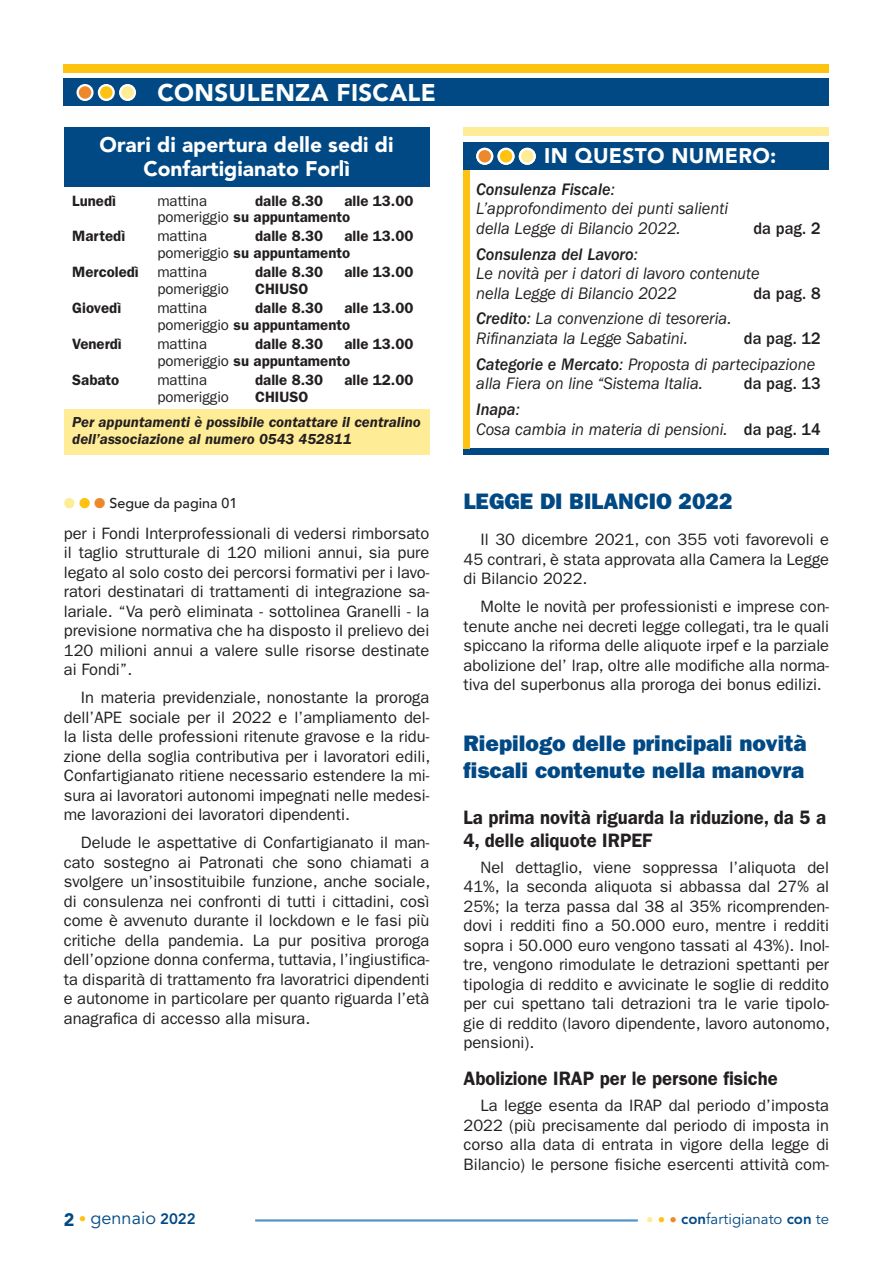
<style>
.page{position:relative;width:893px;height:1263px;background:#fff}
.page>*{position:absolute;margin:0;border:0;box-sizing:border-box;transform-origin:0 0}
.t1{font:900 24px "Avenir LT Std";letter-spacing:.015em;color:#fff}
.t2{font:22.5px/27px "ITC Franklin Gothic Std Hvy";color:#014984}
.t3{font:900 21px/24px "Avenir LT Std";color:#fff;text-align:center}
.t4{font:600 19.5px/22.5px "ITC Franklin Gothic Std";color:#231f20;scale:.95 1}
.t5{font:18px "Avenir LT Std";color:#014984}
.t6{font:italic 17.25px/19.5px "ITC Franklin Gothic Std";color:#231f20;scale:.95 1}
.t7{font:17.25px "ITC Franklin Gothic Std Med It";color:#231f20;scale:.95 1}
.t8{font:500 17.25px "ITC Franklin Gothic Std";color:#231f20;scale:.95 1}
.t9{font:16.5px/19.5px "ITC Franklin Gothic Std";color:#231f20;text-align:justify}
.t10{font:600 15px/16.8px "ITC Franklin Gothic Std";color:#231f20}
.t11{font:italic 600 15px/16.8px "ITC Franklin Gothic Std";color:#231f20}
.t12{font:15px "ITC Franklin Gothic Std";color:#231f20}
.t13{font:15px "Avenir LT Std";color:#014984}
.t14{font:500 14.25px "Avenir";color:#231f20}
.s1{font-weight:400}
.s2{color:#ffec96}
.s3{color:#fec210}
.s4{color:#ec892d}
.s5{font-family:"ITC Franklin Gothic Std";font-style:italic}
.s6{font-family:"ITC Franklin Gothic Std Med It";font-style:normal}
.s7{font-weight:500;font-style:normal}
.s8{font-weight:900}
.s9{font-size:15px;color:#fec210}
.s10{font-weight:800;font-size:15px}
.s11{font-weight:800}
</style>
<div class="page">
<div style="left:64px;top:79px;width:765px;height:27px;background:#014984"></div>
<svg style="left:78px;top:85px;width:14px;height:15px"></svg>
<div style="left:77px;top:84px;width:17px;height:17px;border:2px solid #fff;border-radius:50%"></div>
<svg style="left:99px;top:85px;width:15px;height:15px"></svg>
<div style="left:98px;top:84px;width:17px;height:17px;border:2px solid #fff;border-radius:50%"></div>
<div style="left:120px;top:85px;width:15px;height:15px;background:#ffec96;border-radius:50%"></div>
<div style="left:119px;top:84px;width:17px;height:17px;border:2px solid #fff;border-radius:50%"></div>
<hr style="left:255px;top:1219px;width:383px;height:2px;background:#5496c8">
<div style="left:64px;top:64px;width:765px;height:8px;background:#fec210"></div>
<div style="left:463px;top:449px;width:366px;height:6px;background:#014984"></div>
<div style="left:463px;top:128px;width:366px;height:8px;background:#ffec96"></div>
<div style="left:463px;top:142px;width:366px;height:28px;background:#014984"></div>
<div style="left:463px;top:170px;width:7px;height:279px;background:#fec210"></div>
<div style="left:64px;top:409px;width:365px;height:46px;background:#ffec96"></div>
<div style="left:64px;top:128px;width:365px;height:59px;background:#014984"></div>
<svg style="left:477px;top:149px;width:15px;height:15px"></svg>
<div style="left:476px;top:148px;width:17px;height:17px;border:2px solid #fff;border-radius:50%"></div>
<svg style="left:499px;top:149px;width:14px;height:15px"></svg>
<div style="left:497px;top:148px;width:17px;height:17px;border:2px solid #fff;border-radius:50%"></div>
<div style="left:520px;top:149px;width:15px;height:15px;background:#ffec96;border-radius:50%"></div>
<div style="left:519px;top:148px;width:17px;height:17px;border:2px solid #fff;border-radius:50%"></div>
<h1 class="t1" style="left:157px;top:78px;width:280px">CONSULENZA FISCALE</h1>
<p class="t3" style="left:100px;top:133px;width:296px">Orari di apertura delle sedi di<br>Confartigianato Forlì</p>
<p class="t10" style="left:72px;top:192px;width:45px">Lunedì</p>
<p class="t12" style="left:157px;top:192px;width:51px">mattina</p>
<p class="t10" style="left:255px;top:192px;width:70px">dalle 8.30</p>
<p class="t10" style="left:157px;top:192px;width:258px;text-indent:187px">alle 13.00 <span class="s1">pomeriggio</span> su appuntamento</p>
<p class="t10" style="left:72px;top:228px;width:54px">Martedì</p>
<p class="t12" style="left:157px;top:228px;width:51px">mattina</p>
<p class="t10" style="left:255px;top:228px;width:70px">dalle 8.30</p>
<p class="t10" style="left:157px;top:228px;width:258px;text-indent:187px">alle 13.00 <span class="s1">pomeriggio</span> su appuntamento</p>
<p class="t10" style="left:72px;top:264px;width:136px">Mercoledì <span class="s1">mattina</span></p>
<p class="t10" style="left:255px;top:264px;width:70px">dalle 8.30</p>
<p class="t10" style="left:344px;top:264px;width:71px">alle 13.00</p>
<p class="t12" style="left:157px;top:280px;width:73px">pomeriggio</p>
<p class="t10" style="left:255px;top:281px;width:55px">CHIUSO</p>
<p class="t10" style="left:72px;top:300px;width:50px">Giovedì</p>
<p class="t12" style="left:157px;top:300px;width:51px">mattina</p>
<p class="t10" style="left:255px;top:300px;width:70px">dalle 8.30</p>
<p class="t10" style="left:157px;top:300px;width:258px;text-indent:187px">alle 13.00 <span class="s1">pomeriggio</span> su appuntamento</p>
<p class="t10" style="left:72px;top:336px;width:51px">Venerdì</p>
<p class="t12" style="left:157px;top:335px;width:51px">mattina</p>
<p class="t10" style="left:255px;top:336px;width:70px">dalle 8.30</p>
<p class="t10" style="left:157px;top:336px;width:258px;text-indent:187px">alle 13.00 <span class="s1">pomeriggio</span> su appuntamento</p>
<p class="t10" style="left:72px;top:371px;width:49px">Sabato</p>
<p class="t12" style="left:157px;top:371px;width:51px">mattina</p>
<p class="t10" style="left:255px;top:371px;width:70px">dalle 8.30</p>
<p class="t10" style="left:344px;top:371px;width:71px">alle 12.00</p>
<p class="t12" style="left:157px;top:388px;width:73px">pomeriggio</p>
<p class="t10" style="left:255px;top:388px;width:55px">CHIUSO</p>
<p class="t11" style="left:72px;top:414px;width:350px">Per appuntamenti è possibile contattare il centralino dell’associazione al numero 0543 452811</p>
<p class="t14" style="left:64px;top:490px;width:175px"><span class="s2">●</span> <span class="s3">●</span> <span class="s4">●</span> Segue da pagina 01</p>
<p class="t9" style="left:64px;top:523px;width:367px">per i Fondi Interprofessionali di vedersi rimborsato il taglio strutturale di 120 milioni annui, sia pure legato al solo costo dei percorsi formativi per i lavo&shy;ratori destinatari di trattamenti di integrazione sa&shy;lariale. “Va però eliminata - sottolinea Granelli - la previsione normativa che ha disposto il prelievo dei 120 milioni annui a valere sulle risorse destinate ai Fondi”.</p>
<p class="t9" style="left:64px;top:688px;width:368px;text-indent:17px">In materia previdenziale, nonostante la proroga dell’APE sociale per il 2022 e l’ampliamento del&shy;la lista delle professioni ritenute gravose e la ridu&shy;zione della soglia contributiva per i lavoratori edili, Confartigianato ritiene necessario estendere la mi&shy;sura ai lavoratori autonomi impegnati nelle medesi&shy;me lavorazioni dei lavoratori dipendenti.</p>
<p class="t9" style="left:64px;top:833px;width:368px;text-indent:17px">Delude le aspettative di Confartigianato il man&shy;cato sostegno ai Patronati che sono chiamati a svolgere un’insostituibile funzione, anche sociale, di consulenza nei confronti di tutti i cittadini, così come è avvenuto durante il lockdown e le fasi più critiche della pandemia. La pur positiva proroga dell’opzione donna conferma, tuttavia, l’ingiustifica&shy;ta disparità di trattamento fra lavoratrici dipendenti e autonome in particolare per quanto riguarda l’età anagrafica di accesso alla misura.</p>
<p class="t3" style="left:544px;top:144px;width:234px">IN QUESTO NUMERO:</p>
<p class="t7" style="left:476px;top:179px;width:147px">Consulenza Fiscale<span class="s5">:</span></p>
<p class="t6" style="left:476px;top:199px;width:267px">L’approfondimento dei punti salienti della Legge di Bilancio 2022.</p>
<p class="t8" style="left:753px;top:218px;width:72px">da pag. 2</p>
<p class="t7" style="left:476px;top:244px;width:172px">Consulenza del Lavoro<span class="s5">:</span></p>
<p class="t6" style="left:476px;top:264px;width:300px">Le novità per i datori di lavoro contenute nella Legge di Bilancio 2022</p>
<p class="t8" style="left:753px;top:283px;width:72px">da pag. 8</p>
<p class="t6" style="left:476px;top:309px;width:270px"><span class="s6">Credito</span>: La convenzione di tesoreria.<br>Rifinanziata la Legge Sabatini.</p>
<p class="t6" style="left:476px;top:325px;width:364px;line-height:25.8px;text-indent:268px"><span class="s7">da pag. 12<br></span><span class="s6">Categorie e Mercato</span>: Proposta di partecipazione</p>
<p class="t6" style="left:476px;top:374px;width:240px">alla Fiera on line “Sistema Italia.</p>
<p class="t8" style="left:744px;top:374px;width:82px">da pag. 13</p>
<p class="t7" style="left:476px;top:400px;width:47px">Inapa<span class="s5">:</span></p>
<p class="t6" style="left:476px;top:419px;width:364px">Cosa cambia in materia di pensioni. <span class="s7">da pag. 14</span></p>
<h2 class="t2" style="left:463px;top:488px;width:271px">LEGGE DI BILANCIO 2022</h2>
<p class="t9" style="left:463px;top:530px;width:367px;text-indent:17px">Il 30 dicembre 2021, con 355 voti favorevoli e 45 contrari, è stata approvata alla Camera la Legge di Bilancio 2022.</p>
<p class="t9" style="left:463px;top:597px;width:367px;text-indent:17px">Molte le novità per professionisti e imprese con&shy;tenute anche nei decreti legge collegati, tra le quali spiccano la riforma delle aliquote irpef e la parziale abolizione del’ lrap, oltre alle modifiche alla norma&shy;tiva del superbonus alla proroga dei bonus edilizi.</p>
<h2 class="t2" style="left:463px;top:730px;width:345px">Riepilogo delle principali novità fiscali contenute nella manovra</h2>
<p class="t4" style="left:463px;top:806px;width:383px">La prima novità riguarda la riduzione, da 5 a<br>4, delle aliquote IRPEF</p>
<p class="t9" style="left:463px;top:857px;width:368px;text-indent:17px">Nel dettaglio, viene soppressa l’aliquota del 41%, la seconda aliquota si abbassa dal 27% al 25%; la terza passa dal 38 al 35% ricomprenden&shy;dovi i redditi fino a 50.000 euro, mentre i redditi sopra i 50.000 euro vengono tassati al 43%). Inol&shy;tre, vengono rimodulate le detrazioni spettanti per tipologia di reddito e avvicinate le soglie di reddito per cui spettano tali detrazioni tra le varie tipolo&shy;gie di reddito (lavoro dipendente, lavoro autonomo, pensioni).</p>
<p class="t4" style="left:463px;top:1067px;width:333px">Abolizione IRAP per le persone fisiche</p>
<p class="t9" style="left:463px;top:1096px;width:367px;text-indent:17px">La legge esenta da IRAP dal periodo d’imposta 2022 (più precisamente dal periodo di imposta in corso alla data di entrata in vigore della legge di Bilancio) le persone fisiche esercenti attività com-</p>
<p class="t5" style="left:64px;top:1207px;width:133px"><span class="s8">2</span> <span class="s9">•</span> gennaio <span class="s10">2022</span></p>
<p class="t13" style="left:646px;top:1210px;width:184px"><span class="s2">•</span> <span class="s3">•</span> <span class="s4">•</span> <span class="s11">con</span>fartigianato <span class="s11">con</span> te</p>
</div>
